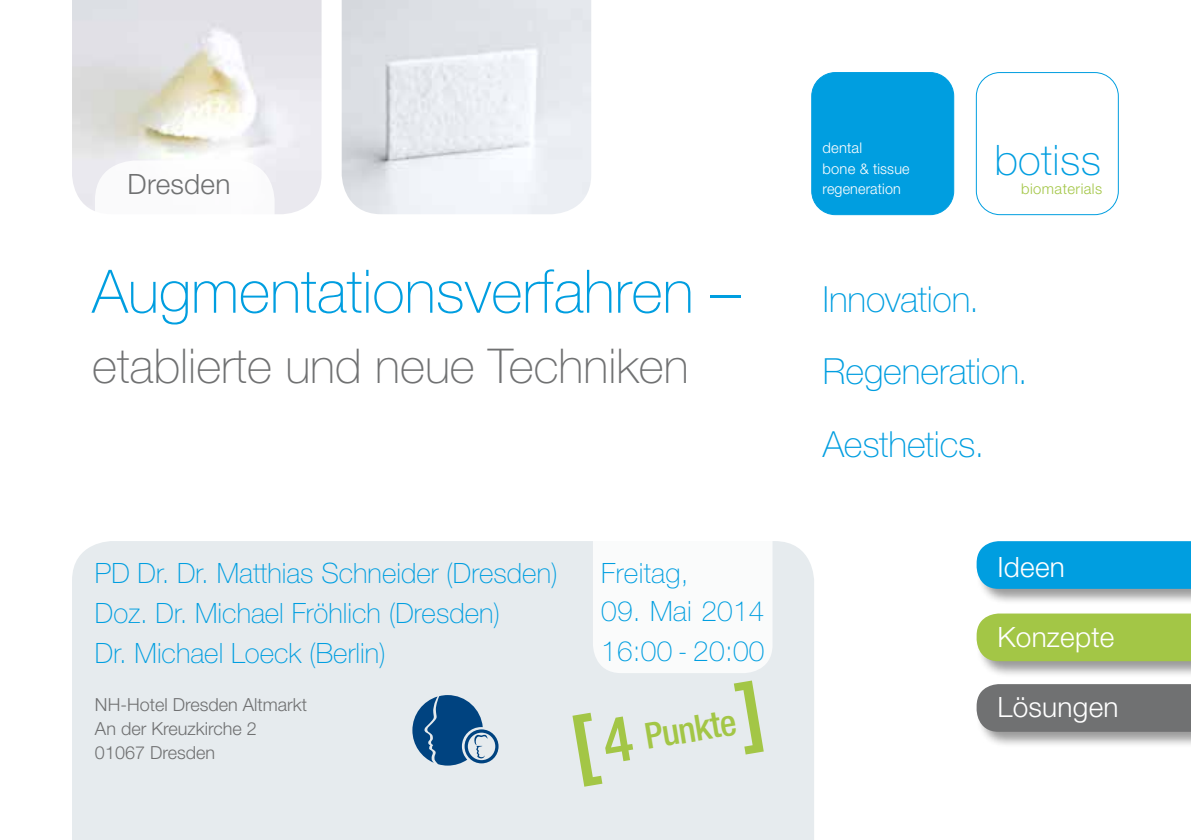
<style>
.page{position:relative;width:1191px;height:840px;background:#fff}
.page>*{position:absolute;margin:0;border:0;box-sizing:border-box;transform-origin:0 0}
.t1{font:100 60px "Helvetica Neue";color:#009ee0}
.t2{font:100 48px "Helvetica Neue";color:#707172}
.t3{font:100 42px "Helvetica Neue";letter-spacing:.01em;color:#009ee0}
.t4{font:100 36px/72px "Helvetica Neue";letter-spacing:-.005em;color:#009ee0}
.t5{font:500 condensed 36px "Helvetica Neue";color:#a3c646}
.t6{font:100 28px/40px "Helvetica Neue";color:#009ee0}
.t7{font:300 28px "Helvetica Neue";letter-spacing:.01em;color:#fff}
.t8{font:300 28px "Helvetica Neue";letter-spacing:.01em;color:#707172}
.t9{font:300 18px/24px "Helvetica Neue";color:#707172}
.t10{font:300 14.8px/20.6px "Helvetica Neue";letter-spacing:.01em;color:#fff}
.t11{font:300 14.8px "Helvetica Neue";letter-spacing:.03em;color:#a3c646}
</style>
<div class="page">
<div style="left:975px;top:539px;width:216px;height:66px;background:#000;opacity:.4"></div>
<div style="left:976px;top:541px;width:215px;height:47px;background:#009ee0"></div>
<div style="left:975px;top:612px;width:216px;height:65px;background:#000;opacity:.4"></div>
<div style="left:976px;top:613px;width:215px;height:47px;background:#a3c646"></div>
<div style="left:976px;top:72px;width:142px;height:143px;border:1px solid #009ee0;border-radius:24px"></div>
<div style="left:811px;top:72px;width:142px;height:142px;background:#009ee0;border-radius:24px"></div>
<div style="left:811px;top:72px;width:143px;height:143px;border:1px solid #009ee0;border-radius:24px"></div>
<div style="left:72px;top:541px;width:742px;height:298px;background:#e6ebee"></div>
<img style="left:72px;top:0;width:249px;height:214px">
<img style="left:342px;top:0;width:249px;height:214px">
<div style="left:593px;top:482px;width:179px;height:190px;background:#fff;border-radius:28px"></div>
<div style="left:95px;top:160px;width:179px;height:168px;background:#fff;border-radius:40px"></div>
<div style="left:975px;top:682px;width:216px;height:66px;background:#000;opacity:.4"></div>
<div style="left:976px;top:683px;width:215px;height:48px;background:#707172"></div>
<div style="left:464px;top:729px;width:34px;height:34px;border:3px solid #004380;border-radius:50%"></div>
<svg style="left:412px;top:694px;width:75px;height:71px;background:#4d7ba5"></svg>
<div style="left:572px;top:712px;width:63px;height:74px;background:#e6ebee"></div>
<div style="left:734px;top:680px;width:29px;height:74px;background:#e6ebee"></div>
<p class="t8" style="left:128px;top:167px;width:104px">Dresden</p>
<h1 class="t1" style="left:92px;top:258px;width:650px">Augmentationsverfahren –</h1>
<h2 class="t2" style="left:92px;top:339px;width:598px">etablierte und neue Techniken</h2>
<p class="t6" style="left:95px;top:552px;width:464px">PD Dr. Dr. Matthias Schneider (Dresden)<br>Doz. Dr. Michael Fröhlich (Dresden)<br>Dr. Michael Loeck (Berlin)</p>
<p class="t9" style="left:95px;top:691px;width:214px">NH-Hotel Dresden Altmarkt<br>An der Kreuzkirche 2<br>01067 Dresden</p>
<p class="t6" style="left:601px;top:552px;width:89px">Freitag,</p>
<p class="t6" style="left:601px;top:590px;width:165px">09. Mai 2014<br>16:00 - 20:00</p>
<p class="t5" style="left:641px;top:715px;width:94px;rotate:-10deg">Punkte</p>
<p class="t10" style="left:822px;top:137px;width:88px">dental<br>bone &amp; tissue regeneration</p>
<h3 class="t3" style="left:994px;top:136px;width:108px">botiss</h3>
<p class="t11" style="left:1021px;top:180px;width:83px">biomaterials</p>
<p class="t4" style="left:823px;top:263px;width:206px">Innovation.<br>Regeneration.<br>Aesthetics.</p>
<p class="t7" style="left:997px;top:549px;width:69px">Ideen</p>
<p class="t7" style="left:997px;top:619px;width:119px">Konzepte</p>
<p class="t7" style="left:997px;top:689px;width:123px">Lösungen</p>
</div>
